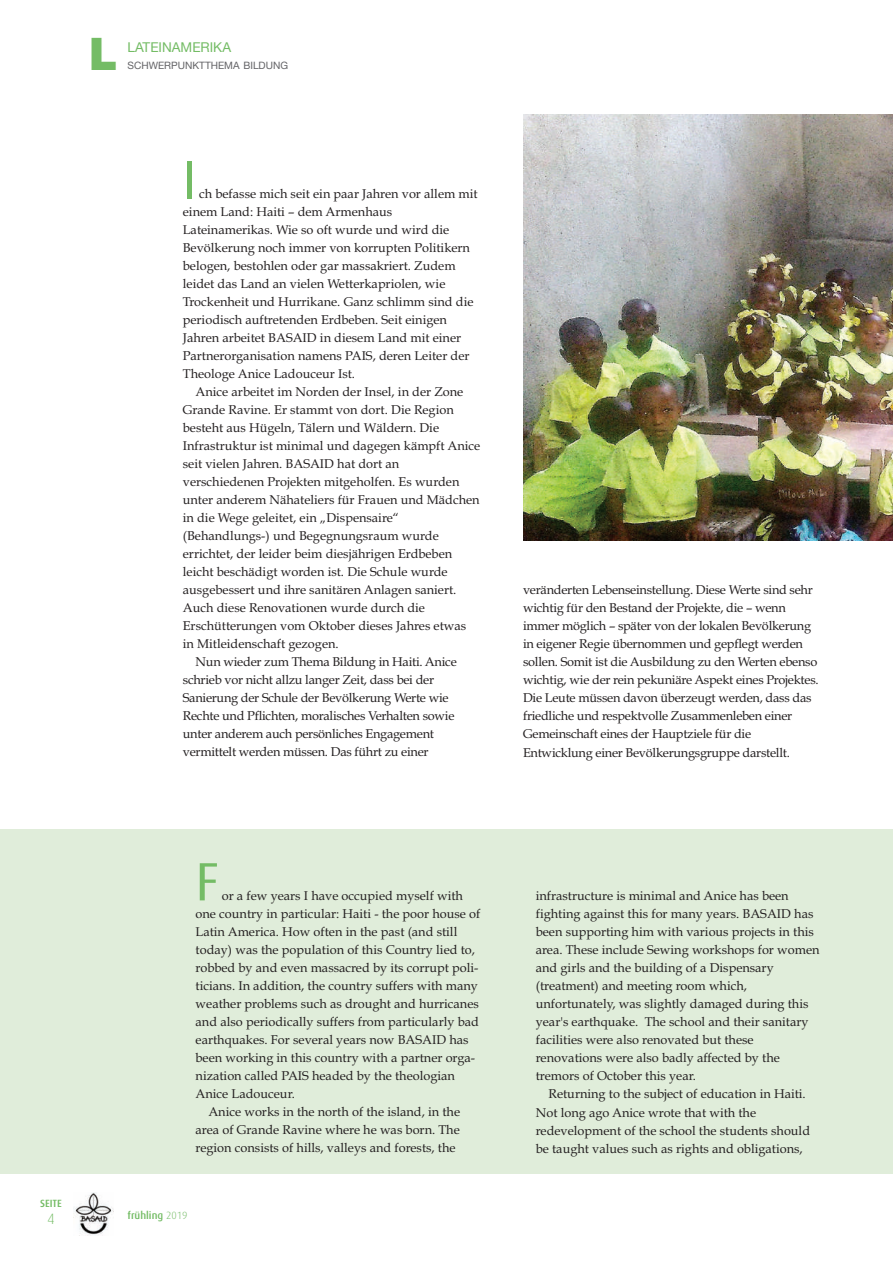
<style>
.page{position:relative;width:893px;height:1263px;background:#fff}
.page>*{position:absolute;margin:0;border:0;box-sizing:border-box;transform-origin:0 0}
.t1{font:54px "Dax";color:#74bc65}
.t2{font:900 45px "Helvetica Neue";color:#74bc65}
.t3{font:300 15px "Dax";color:#74bc65}
.t4{font:13.5px "Helvetica Neue";color:#74bc65}
.t5{font:12.75px/18px "Book Antiqua";color:#231f20}
.t6{font:12.75px/18px "Book Antiqua";letter-spacing:-.02em;color:#231f20}
.t7{font:500 10.5px "Dax";color:#74bc65}
.t8{font:10.2px "Helvetica Neue";color:#636366}
.s1{font-weight:300}
</style>
<div class="page">
<img style="left:74px;top:1192px;width:39px;height:43px">
<div style="left:0;top:829px;width:893px;height:345px;background:#e0edda"></div>
<img style="left:523px;top:115px;width:370px;height:425px">
<h2 class="t2" style="left:89px;top:38px;width:30px">L</h2>
<p class="t4" style="left:128px;top:40px;width:105px">LATEINAMERIKA</p>
<p class="t8" style="left:128px;top:60px;width:162px">SCHWERPUNKTTHEMA BILDUNG</p>
<h1 class="t1" style="left:183px;top:161px;width:15px">I</h1>
<p class="t5" style="left:183px;top:186px;width:296px;text-indent:16px">ch befasse mich seit ein paar Jahren vor allem mit einem Land: Haiti – dem Armenhaus Lateinamerikas. Wie so oft wurde und wird die Bevölkerung noch immer von korrupten Politikern belogen, bestohlen oder gar massakriert. Zudem leidet das Land an vielen Wetterkapriolen, wie Trockenheit und Hurrikane. Ganz schlimm sind die periodisch auftretenden Erdbeben. Seit einigen Jahren arbeitet BASAID in diesem Land mit einer Partnerorganisation namens PAIS, deren Leiter der Theologe Anice Ladouceur Ist.</p>
<p class="t5" style="left:196px;top:384px;width:269px">Anice arbeitet im Norden der Insel, in der Zone</p>
<p class="t5" style="left:183px;top:402px;width:272px">Grande Ravine. Er stammt von dort. Die Region</p>
<p class="t5" style="left:183px;top:420px;width:258px">besteht aus Hügeln, Tälern und Wäldern. Die</p>
<p class="t5" style="left:183px;top:438px;width:299px">Infrastruktur ist minimal und dagegen kämpft Anice</p>
<p class="t5" style="left:183px;top:456px;width:218px">seit vielen Jahren. BASAID hat dort an</p>
<p class="t5" style="left:183px;top:474px;width:278px">verschiedenen Projekten mitgeholfen. Es wurden</p>
<p class="t5" style="left:183px;top:492px;width:298px">unter anderem Nähateliers für Frauen und Mädchen</p>
<p class="t5" style="left:183px;top:510px;width:218px">in die Wege geleitet, ein „Dispensaire“</p>
<p class="t5" style="left:183px;top:528px;width:258px">(Behandlungs-) und Begegnungsraum wurde</p>
<p class="t5" style="left:183px;top:547px;width:271px">errichtet, der leider beim diesjährigen Erdbeben</p>
<p class="t5" style="left:183px;top:565px;width:266px">leicht beschädigt worden ist. Die Schule wurde</p>
<p class="t5" style="left:183px;top:583px;width:275px">ausgebessert und ihre sanitären Anlagen saniert.</p>
<p class="t5" style="left:183px;top:601px;width:244px">Auch diese Renovationen wurde durch die</p>
<p class="t5" style="left:183px;top:619px;width:285px">Erschütterungen vom Oktober dieses Jahres etwas</p>
<p class="t5" style="left:183px;top:637px;width:157px">in Mitleidenschaft gezogen.</p>
<p class="t6" style="left:196px;top:655px;width:263px">Nun wieder zum Thema Bildung in Haiti. Anice</p>
<p class="t6" style="left:183px;top:673px;width:253px">schrieb vor nicht allzu langer Zeit, dass bei der</p>
<p class="t6" style="left:183px;top:691px;width:267px">Sanierung der Schule der Bevölkerung Werte wie</p>
<p class="t6" style="left:183px;top:709px;width:273px">Rechte und Pflichten, moralisches Verhalten sowie</p>
<p class="t6" style="left:183px;top:727px;width:253px">unter anderem auch persönliches Engagement</p>
<p class="t6" style="left:183px;top:745px;width:247px">vermittelt werden müssen. Das führt zu einer</p>
<h1 class="t1" style="left:196px;top:863px;width:25px">F</h1>
<p class="t5" style="left:222px;top:888px;width:243px">or a few years I have occupied myself with</p>
<p class="t5" style="left:196px;top:906px;width:286px">one country in particular: Haiti - the poor house of</p>
<p class="t5" style="left:196px;top:924px;width:263px">Latin America. How often in the past (and still</p>
<p class="t5" style="left:196px;top:942px;width:281px">today) was the population of this Country lied to,</p>
<p class="t5" style="left:196px;top:960px;width:284px">robbed by and even massacred by its corrupt poli-</p>
<p class="t5" style="left:196px;top:978px;width:284px">ticians. In addition, the country suffers with many</p>
<p class="t5" style="left:196px;top:996px;width:285px">weather problems such as drought and hurricanes</p>
<p class="t5" style="left:196px;top:1014px;width:285px">and also periodically suffers from particularly bad</p>
<p class="t5" style="left:196px;top:1032px;width:274px">earthquakes. For several years now BASAID has</p>
<p class="t5" style="left:196px;top:1050px;width:281px">been working in this country with a partner orga-</p>
<p class="t5" style="left:196px;top:1068px;width:261px">nization called PAIS headed by the theologian</p>
<p class="t5" style="left:196px;top:1086px;width:101px">Anice Ladouceur.</p>
<p class="t5" style="left:208px;top:1104px;width:253px">Anice works in the north of the island, in the</p>
<p class="t5" style="left:196px;top:1122px;width:266px">area of Grande Ravine where he was born. The</p>
<p class="t5" style="left:196px;top:1140px;width:262px">region consists of hills, valleys and forests, the</p>
<p class="t7" style="left:40px;top:1198px;width:23px">SEITE</p>
<p class="t3" style="left:47px;top:1214px;width:9px">4</p>
<p class="t7" style="left:128px;top:1209px;width:61px">frühling <span class="s1">2019</span></p>
<p class="t6" style="left:523px;top:583px;width:297px">veränderten Lebenseinstellung. Diese Werte sind sehr wichtig für den Bestand der Projekte, die – wenn immer möglich – später von der lokalen Bevölkerung in eigener Regie übernommen und gepflegt werden sollen. Somit ist die Ausbildung zu den Werten ebenso wichtig, wie der rein pekuniäre Aspekt eines Projektes.<br>Die Leute müssen davon überzeugt werden, dass das friedliche und respektvolle Zusammenleben einer Gemeinschaft eines der Hauptziele für die Entwicklung einer Bevölkerungsgruppe darstellt.</p>
<p class="t5" style="left:536px;top:888px;width:285px">infrastructure is minimal and Anice has been fighting against this for many years. BASAID has been supporting him with various projects in this area. These include Sewing workshops for women and girls and the building of a Dispensary (treatment) and meeting room which, unfortunately, was slightly damaged during this year's earthquake. The school and their sanitary facilities were also renovated but these renovations were also badly affected by the tremors of October this year.</p>
<p class="t5" style="left:536px;top:1087px;width:276px;text-indent:13px">Returning to the subject of education in Haiti.<br>Not long ago Anice wrote that with the redevelopment of the school the students should be taught values such as rights and obligations,</p>
</div>
